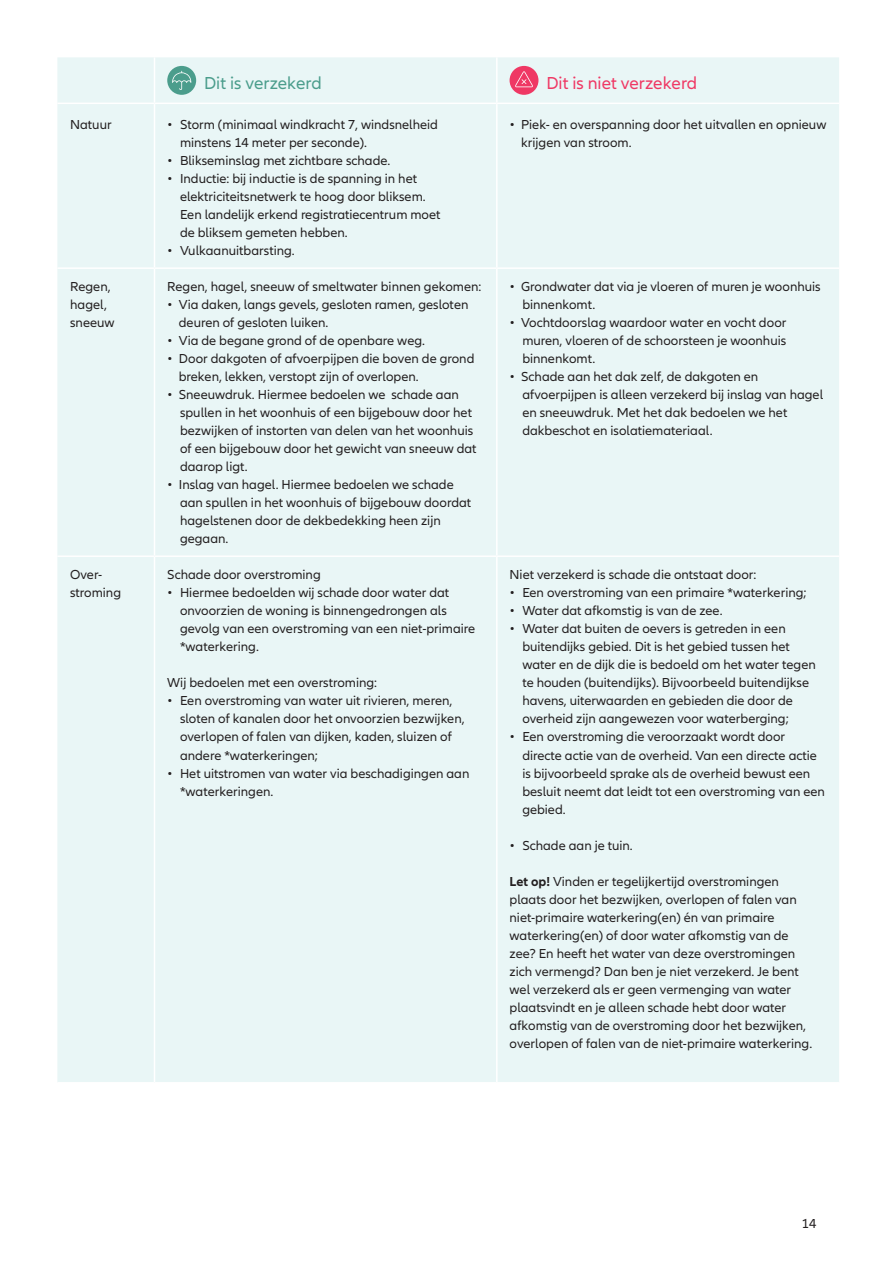
<style>
.page{position:relative;width:893px;height:1263px;background:#fff}
.page>*{position:absolute;margin:0;border:0;box-sizing:border-box;transform-origin:0 0}
.H3_tabel{font:18px "Allianz Neo";color:#ef3864}
.H3_tabel-2{font:18px "Allianz Neo";color:#4b9d8c}
.Paragraaf{font:13.5px/18px "Allianz Neo";color:#231f20}
.s1{font-weight:700}
</style>
<div class="page">
<div style="left:57px;top:57px;width:782px;height:1025px;background:#e9f6f6"></div>
<hr style="left:57px;top:267px;width:97px;height:2px;background:#fff">
<hr style="left:154px;top:267px;width:343px;height:2px;background:#fff">
<hr style="left:497px;top:267px;width:342px;height:2px;background:#fff">
<hr style="left:57px;top:555px;width:97px;height:2px;background:#fff">
<hr style="left:154px;top:555px;width:343px;height:2px;background:#fff">
<hr style="left:497px;top:555px;width:342px;height:2px;background:#fff">
<hr style="left:57px;top:103px;width:97px;height:1px;background:#fff">
<hr style="left:154px;top:103px;width:343px;height:1px;background:#fff">
<hr style="left:497px;top:103px;width:342px;height:1px;background:#fff">
<hr style="left:496px;top:57px;width:2px;height:46px;background:#fff">
<hr style="left:496px;top:104px;width:2px;height:163px;background:#fff">
<hr style="left:496px;top:269px;width:2px;height:286px;background:#fff">
<hr style="left:496px;top:557px;width:2px;height:525px;background:#fff">
<hr style="left:154px;top:57px;width:1px;height:46px;background:#fff">
<hr style="left:154px;top:104px;width:1px;height:163px;background:#fff">
<hr style="left:154px;top:269px;width:1px;height:286px;background:#fff">
<hr style="left:154px;top:557px;width:1px;height:525px;background:#fff">
<div style="left:167px;top:66px;width:29px;height:29px;background:#4b9d8c;border-radius:50%"></div>
<svg style="left:172px;top:71px;width:19px;height:19px"></svg>
<div style="left:510px;top:66px;width:28px;height:29px;background:#ef3864;border-radius:50%"></div>
<svg style="left:515px;top:71px;width:18px;height:16px"></svg>
<p class="H3_tabel-2" style="left:204px;top:73px;width:119px">Dit is verzekerd</p>
<p class="H3_tabel" style="left:546px;top:73px;width:152px">Dit is niet verzekerd</p>
<p class="Paragraaf" style="left:70px;top:116px;width:43px">Natuur</p>
<p class="Paragraaf" style="left:180px;top:116px;width:260px;text-indent:-13px">• Storm (minimaal windkracht 7, windsnelheid minstens 14 meter per seconde).</p>
<p class="Paragraaf" style="left:167px;top:152px;width:225px">• Blikseminslag met zichtbare schade.</p>
<p class="Paragraaf" style="left:180px;top:170px;width:262px;text-indent:-13px">• Inductie: bij inductie is de spanning in het elektriciteitsnetwerk te hoog door bliksem.<br>Een landelijk erkend registratiecentrum moet de bliksem gemeten hebben.</p>
<p class="Paragraaf" style="left:167px;top:242px;width:129px">• Vulkaanuitbarsting.</p>
<p class="Paragraaf" style="left:70px;top:278px;width:46px">Regen, hagel, sneeuw</p>
<p class="Paragraaf" style="left:167px;top:278px;width:316px">Regen, hagel, sneeuw of smeltwater binnen gekomen:</p>
<p class="Paragraaf" style="left:179px;top:296px;width:291px;text-indent:-12px">• Via daken, langs gevels, gesloten ramen, gesloten deuren of gesloten luiken.</p>
<p class="Paragraaf" style="left:167px;top:332px;width:259px">• Via de begane grond of de openbare weg.</p>
<p class="Paragraaf" style="left:179px;top:350px;width:297px;text-indent:-12px">• Door dakgoten of afvoerpijpen die boven de grond breken, lekken, verstopt zijn of overlopen.</p>
<p class="Paragraaf" style="left:180px;top:386px;width:298px;text-indent:-13px">• Sneeuwdruk. Hiermee bedoelen we schade aan spullen in het woonhuis of een bijgebouw door het bezwijken of instorten van delen van het woonhuis of een bijgebouw door het gewicht van sneeuw dat daarop ligt.</p>
<p class="Paragraaf" style="left:180px;top:476px;width:293px;text-indent:-13px">• Inslag van hagel. Hiermee bedoelen we schade aan spullen in het woonhuis of bijgebouw doordat hagelstenen door de dekbedekking heen zijn gegaan.</p>
<p class="Paragraaf" style="left:70px;top:566px;width:34px">Over-</p>
<p class="Paragraaf" style="left:70px;top:584px;width:52px">stroming</p>
<p class="Paragraaf" style="left:167px;top:566px;width:155px">Schade door overstroming</p>
<p class="Paragraaf" style="left:180px;top:584px;width:297px;text-indent:-13px">• Hiermee bedoelden wij schade door water dat onvoorzien de woning is binnengedrongen als gevolg van een overstroming van een niet-primaire *waterkering.</p>
<p class="Paragraaf" style="left:167px;top:674px;width:211px">Wij bedoelen met een overstroming:</p>
<p class="Paragraaf" style="left:180px;top:692px;width:286px;text-indent:-13px">• Een overstroming van water uit rivieren, meren, sloten of kanalen door het onvoorzien bezwijken, overlopen of falen van dijken, kaden, sluizen of andere *waterkeringen;</p>
<p class="Paragraaf" style="left:180px;top:764px;width:291px;text-indent:-13px">• Het uitstromen van water via beschadigingen aan *waterkeringen.</p>
<p class="Paragraaf" style="left:521px;top:116px;width:307px;text-indent:-12px">• Piek- en overspanning door het uitvallen en opnieuw krijgen van stroom.</p>
<p class="Paragraaf" style="left:522px;top:278px;width:300px;text-indent:-13px">• Grondwater dat via je vloeren of muren je woonhuis binnenkomt.</p>
<p class="Paragraaf" style="left:522px;top:314px;width:266px;text-align:justify;text-indent:-13px">• Vochtdoorslag waardoor water en vocht door muren, vloeren of de schoorsteen je woonhuis binnenkomt.</p>
<p class="Paragraaf" style="left:522px;top:368px;width:302px;text-indent:-13px">• Schade aan het dak zelf, de dakgoten en afvoerpijpen is alleen verzekerd bij inslag van hagel en sneeuwdruk. Met het dak bedoelen we het dakbeschot en isolatiemateriaal.</p>
<p class="Paragraaf" style="left:510px;top:566px;width:248px">Niet verzekerd is schade die ontstaat door:</p>
<p class="Paragraaf" style="left:510px;top:584px;width:299px">• Een overstroming van een primaire *waterkering;</p>
<p class="Paragraaf" style="left:510px;top:602px;width:214px">• Water dat afkomstig is van de zee.</p>
<p class="Paragraaf" style="left:522px;top:620px;width:295px;text-indent:-13px">• Water dat buiten de oevers is getreden in een buitendijks gebied. Dit is het gebied tussen het water en de dijk die is bedoeld om het water tegen te houden (buitendijks). Bijvoorbeeld buitendijkse havens, uiterwaarden en gebieden die door de overheid zijn aangewezen voor waterberging;</p>
<p class="Paragraaf" style="left:522px;top:728px;width:304px;text-indent:-13px">• Een overstroming die veroorzaakt wordt door directe actie van de overheid. Van een directe actie is bijvoorbeeld sprake als de overheid bewust een besluit neemt dat leidt tot een overstroming van een gebied.</p>
<p class="Paragraaf" style="left:510px;top:836px;width:125px">• Schade aan je tuin.</p>
<p class="Paragraaf" style="left:510px;top:872px;width:304px"><span class="s1">Let op!</span> Vinden er tegelijkertijd overstromingen plaats door het bezwijken, overlopen of falen van niet-primaire waterkering(en) én van primaire waterkering(en) of door water afkomstig van de zee? En heeft het water van deze overstromingen zich vermengd? Dan ben je niet verzekerd. Je bent wel verzekerd als er geen vermenging van water plaatsvindt en je alleen schade hebt door water afkomstig van de overstroming door het bezwijken, overlopen of falen van de niet-primaire waterkering.</p>
<p class="Paragraaf" style="left:802px;top:1214px;width:16px">14</p>
</div>
